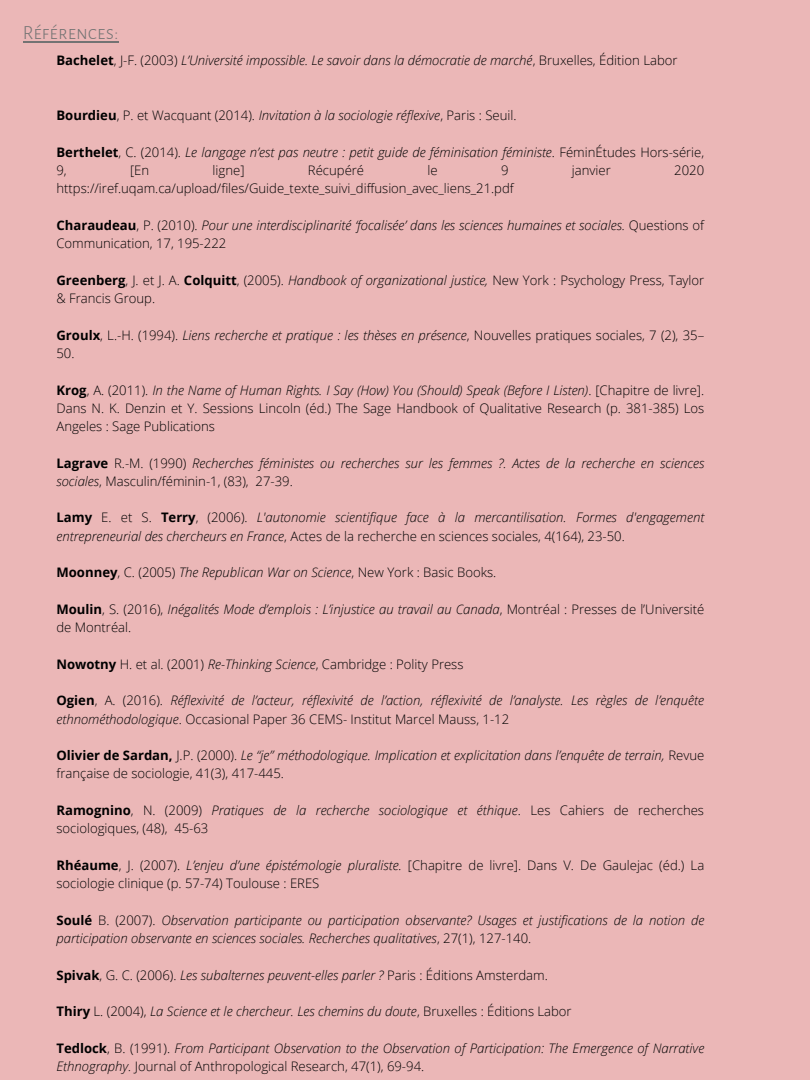
<style>
.page{position:relative;width:810px;height:1080px;background:#ebb7b7}
.page>*{position:absolute;margin:0;border:0;box-sizing:border-box;transform-origin:0 0}
.t1{font:300 20px "Alegreya Sans SC";color:#737373}
.t2{font:italic 300 13.12px/18.2px "Open Sans";color:#000}
.t3{font:300 13.12px/18.2px "Open Sans";color:#000}
.s1{font-weight:700;font-style:normal}
.s2{font-style:normal}
.s3{font-weight:700}
.s4{font-style:italic}
</style>
<div class="page">
<hr style="left:23px;top:41px;width:96px;height:2px;background:#737373">
<h1 class="t1" style="left:23px;top:21px;width:97px">Références:</h1>
<p class="t2" style="left:56px;top:51px;width:623px"><span class="s1">Bachelet</span><span class="s2">, J-F. (2003)</span> L’Université impossible. Le savoir dans la démocratie de marché<span class="s2">, Bruxelles, Édition Labor</span></p>
<p class="t3" style="left:56px;top:106px;width:461px"><span class="s3">Bourdieu</span>, P. et Wacquant (2014). <span class="s4">Invitation à la sociologie réflexive</span>, Paris : Seuil.</p>
<p class="t2" style="left:56px;top:143px;width:649px"><span class="s1">Berthelet</span><span class="s2">, C. (2014).</span> Le langage n’est pas neutre : petit guide de féminisation féministe<span class="s2">. FéminÉtudes Hors-série,<br>9,</span></p>
<p class="t3" style="left:130px;top:161px;width:21px">[En</p>
<p class="t3" style="left:213px;top:161px;width:33px">ligne]</p>
<p class="t3" style="left:308px;top:161px;width:58px">Récupéré</p>
<p class="t3" style="left:428px;top:161px;width:12px">le</p>
<p class="t3" style="left:501px;top:161px;width:9px">9</p>
<p class="t3" style="left:572px;top:161px;width:40px">janvier</p>
<p class="t3" style="left:674px;top:161px;width:31px">2020</p>
<p class="t3" style="left:56px;top:179px;width:459px">https://iref.uqam.ca/upload/files/Guide_texte_suivi_diffusion_avec_liens_21.pdf</p>
<p class="t2" style="left:56px;top:216px;width:649px"><span class="s1">Charaudeau</span><span class="s2">, P. (2010).</span> Pour une interdisciplinarité ‘focalisée’ dans les sciences humaines et sociales. <span class="s2">Questions of<br>Communication, 17, 195-222</span></p>
<p class="t3" style="left:56px;top:271px;width:649px"><span class="s3">Greenberg</span>, J. et J. A. <span class="s3">Colquitt</span>, (2005). <span class="s4">Handbook of organizational justice,</span> New York : Psychology Press, Taylor &amp; Francis Group.</p>
<p class="t3" style="left:56px;top:325px;width:649px"><span class="s3">Groulx</span>, L.-H. (1994). <span class="s4">Liens recherche et pratique : les thèses en présence</span>, Nouvelles pratiques sociales, 7 (2), 35–<br>50.</p>
<p class="t3" style="left:56px;top:380px;width:649px;text-align:justify"><span class="s3">Krog</span>, A. (2011). <span class="s4">In the Name of Human Rights. I Say (How) You (Should) Speak (Before I Listen)</span>. [Chapitre de livre].<br>Dans N. K. Denzin et Y. Sessions Lincoln (éd.) The Sage Handbook of Qualitative Research (p. 381-385) Los Angeles : Sage Publications</p>
<p class="t2" style="left:56px;top:453px;width:649px"><span class="s1">Lagrave</span> <span class="s2">R.-M. (1990)</span> Recherches féministes ou recherches sur les femmes ?. Actes de la recherche en sciences sociales<span class="s2">, Masculin/féminin-1, (83), 27-39.</span></p>
<p class="t2" style="left:56px;top:508px;width:649px"><span class="s1">Lamy</span> <span class="s2">E. et S.</span> <span class="s1">Terry</span><span class="s2">, (2006).</span> L'autonomie scientifique face à la mercantilisation. Formes d'engagement entrepreneurial des chercheurs en France<span class="s2">, Actes de la recherche en sciences sociales, 4(164), 23-50.</span></p>
<p class="t3" style="left:56px;top:563px;width:441px"><span class="s3">Moonney</span>, C. (2005) <span class="s4">The Republican War on Science</span>, New York : Basic Books.</p>
<p class="t3" style="left:56px;top:600px;width:649px"><span class="s3">Moulin</span>, S. (2016), <span class="s4">Inégalités Mode d’emplois : L’injustice au travail au Canada</span>, Montréal : Presses de l’Université de Montréal.</p>
<p class="t3" style="left:56px;top:655px;width:409px"><span class="s3">Nowotny</span> H. et al. (2001) <span class="s4">Re-Thinking Science</span>, Cambridge : Polity Press</p>
<p class="t2" style="left:56px;top:691px;width:649px"><span class="s1">Ogien</span><span class="s2">, A. (2016).</span> Réflexivité de l’acteur, réflexivité de l’action, réflexivité de l’analyste. Les règles de l’enquête ethnométhodologique<span class="s2">. Occasional Paper 36 CEMS- Institut Marcel Mauss, 1-12</span></p>
<p class="t2" style="left:56px;top:746px;width:649px"><span class="s1">Olivier de Sardan,</span> <span class="s2">J.P. (2000).</span> Le “je” méthodologique. Implication et explicitation dans l’enquête de terrain, <span class="s2">Revue française de sociologie, 41(3), 417-445.</span></p>
<p class="t3" style="left:56px;top:801px;width:649px"><span class="s3">Ramognino</span>, N. (2009) <span class="s4">Pratiques de la recherche sociologique et éthique</span>. Les Cahiers de recherches sociologiques, (48), 45-63</p>
<p class="t3" style="left:56px;top:856px;width:649px"><span class="s3">Rhéaume</span>, J. (2007). <span class="s4">L’enjeu d’une épistémologie pluraliste.</span> [Chapitre de livre]. Dans V. De Gaulejac (éd.) La sociologie clinique (p. 57-74) Toulouse : ERES</p>
<p class="t2" style="left:56px;top:910px;width:649px"><span class="s1">Soulé</span> <span class="s2">B. (2007).</span> Observation participante ou participation observante? Usages et justifications de la notion de participation observante en sciences sociales. Recherches qualitatives<span class="s2">, 27(1), 127-140.</span></p>
<p class="t3" style="left:56px;top:965px;width:493px"><span class="s3">Spivak</span>, G. C. (2006). <span class="s4">Les subalternes peuvent-elles parler ?</span> Paris : Éditions Amsterdam.</p>
<p class="t2" style="left:56px;top:1002px;width:517px"><span class="s1">Thiry</span> <span class="s2">L. (2004),</span> La Science et le chercheur. Les chemins du doute<span class="s2">, Bruxelles : Éditions Labor</span></p>
<p class="t2" style="left:56px;top:1038px;width:649px"><span class="s1">Tedlock</span><span class="s2">, B. (1991).</span> From Participant Observation to the Observation of Participation: The Emergence of Narrative<br>Ethnography. <span class="s2">Journal of Anthropological Research, 47(1), 69-94.</span></p>
</div>
